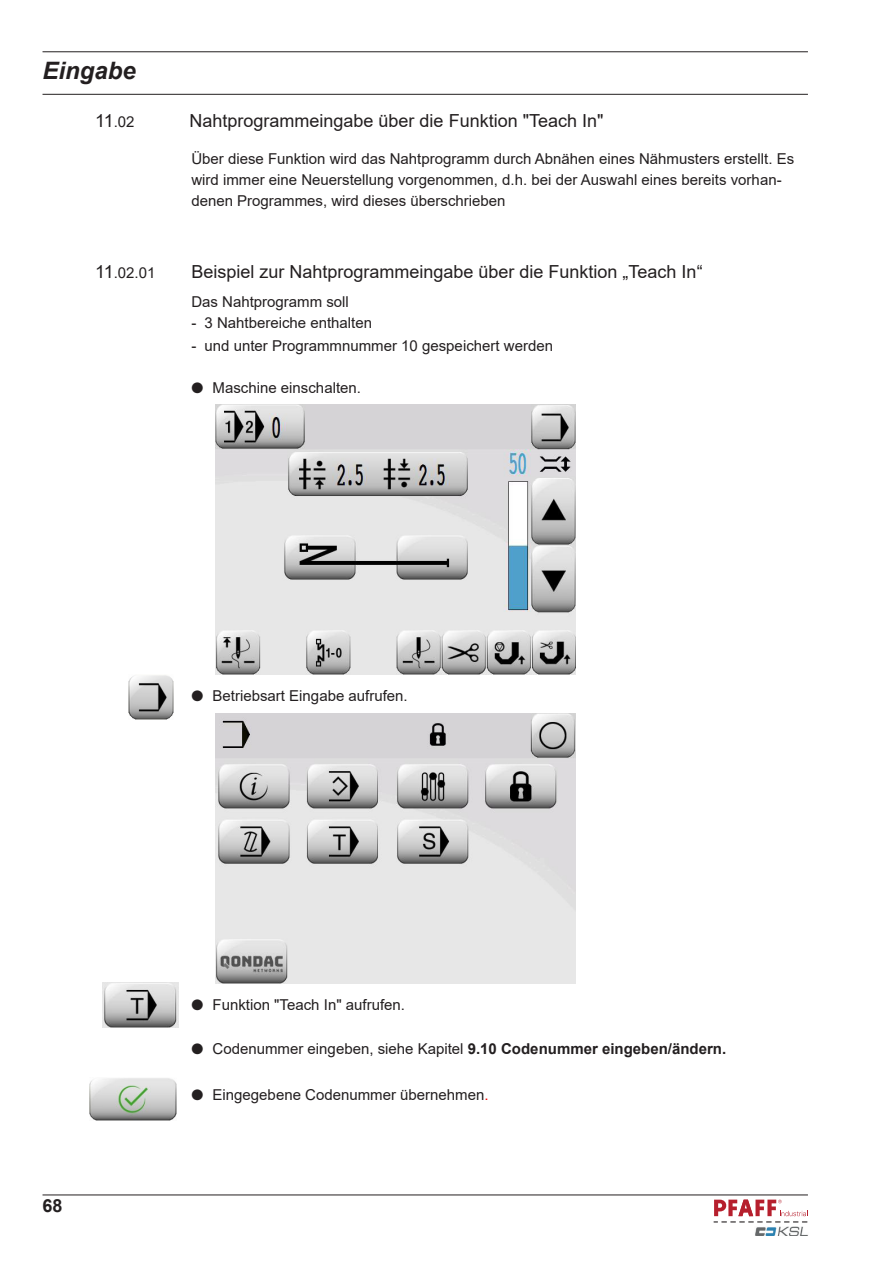
<style>
.page{position:relative;width:893px;height:1263px;background:#fff}
.page>*{position:absolute;margin:0;border:0;box-sizing:border-box;transform-origin:0 0}
.t1{font:italic 700 24px "Arial";color:#231f20}
.S_Kapitelüberschrift{font:18px "Arial";color:#231f20}
.S_Unterkapitelüberschrift{font:18px "Arial";color:#231f20}
.t2{font:700 18px "Arial";color:#231f20}
.S_Fließtext{font:15px/21px "Arial";color:#231f20}
.S_Kapitelüberschrift-2{font:15px "Arial";color:#231f20}
.S_Unterkapitelüberschrift-2{font:15px "Arial";color:#231f20}
.s1{font-size:18px}
.s2{font-weight:700}
.s3{color:#fb0000}
</style>
<div class="page">
<hr style="left:43px;top:94px;width:765px;height:1px;background:#231f20">
<hr style="left:43px;top:1194px;width:765px;height:1px;background:#231f20">
<hr style="left:43px;top:51px;width:765px;height:1px;background:#231f20">
<img style="left:755px;top:1227px;width:53px;height:9px">
<svg style="left:713px;top:1199px;width:95px;height:23px"></svg>
<img style="left:215px;top:404px;width:360px;height:270px">
<img style="left:128px;top:675px;width:45px;height:45px">
<img style="left:215px;top:713px;width:360px;height:270px">
<img style="left:90px;top:1078px;width:86px;height:42px">
<img style="left:102px;top:982px;width:76px;height:46px">
<h1 class="t1" style="left:43px;top:55px;width:95px">Eingabe</h1>
<p class="S_Unterkapitelüberschrift-2" style="left:95px;top:111px;width:41px"><span class="s1">11</span>.02</p>
<p class="S_Unterkapitelüberschrift" style="left:190px;top:108px;width:416px">Nahtprogrammeingabe über die Funktion "Teach In"</p>
<p class="S_Fließtext" style="left:191px;top:148px;width:604px">Über diese Funktion wird das Nahtprogramm durch Abnähen eines Nähmusters erstellt. Es wird immer eine Neuerstellung vorgenommen, d.h. bei der Auswahl eines bereits vorhan&shy;denen Programmes, wird dieses überschrieben</p>
<p class="S_Kapitelüberschrift-2" style="left:95px;top:262px;width:62px"><span class="s1">11</span>.02.01</p>
<p class="S_Kapitelüberschrift" style="left:191px;top:259px;width:513px">Beispiel zur Nahtprogrammeingabe über die Funktion „Teach In“</p>
<p class="S_Fließtext" style="left:191px;top:291px;width:159px">Das Nahtprogramm soll</p>
<p class="S_Fließtext" style="left:191px;top:312px;width:182px">- 3 Nahtbereiche enthalten</p>
<p class="S_Fließtext" style="left:191px;top:335px;width:363px">- und unter Programmnummer 10 gespeichert werden</p>
<p class="S_Fließtext" style="left:191px;top:377px;width:171px">● Maschine einschalten.</p>
<p class="S_Fließtext" style="left:191px;top:686px;width:218px">● Betriebsart Eingabe aufrufen.</p>
<p class="t2" style="left:43px;top:1193px;width:22px">68</p>
<p class="S_Fließtext" style="left:191px;top:994px;width:215px">● Funktion "Teach In" aufrufen.</p>
<p class="S_Fließtext" style="left:191px;top:1038px;width:536px">● Codenummer eingeben, siehe Kapitel <span class="s2">9.10 Codenummer eingeben/ändern.</span></p>
<p class="S_Fließtext" style="left:191px;top:1084px;width:299px">● Eingegebene Codenummer übernehmen<span class="s3">.</span></p>
</div>
